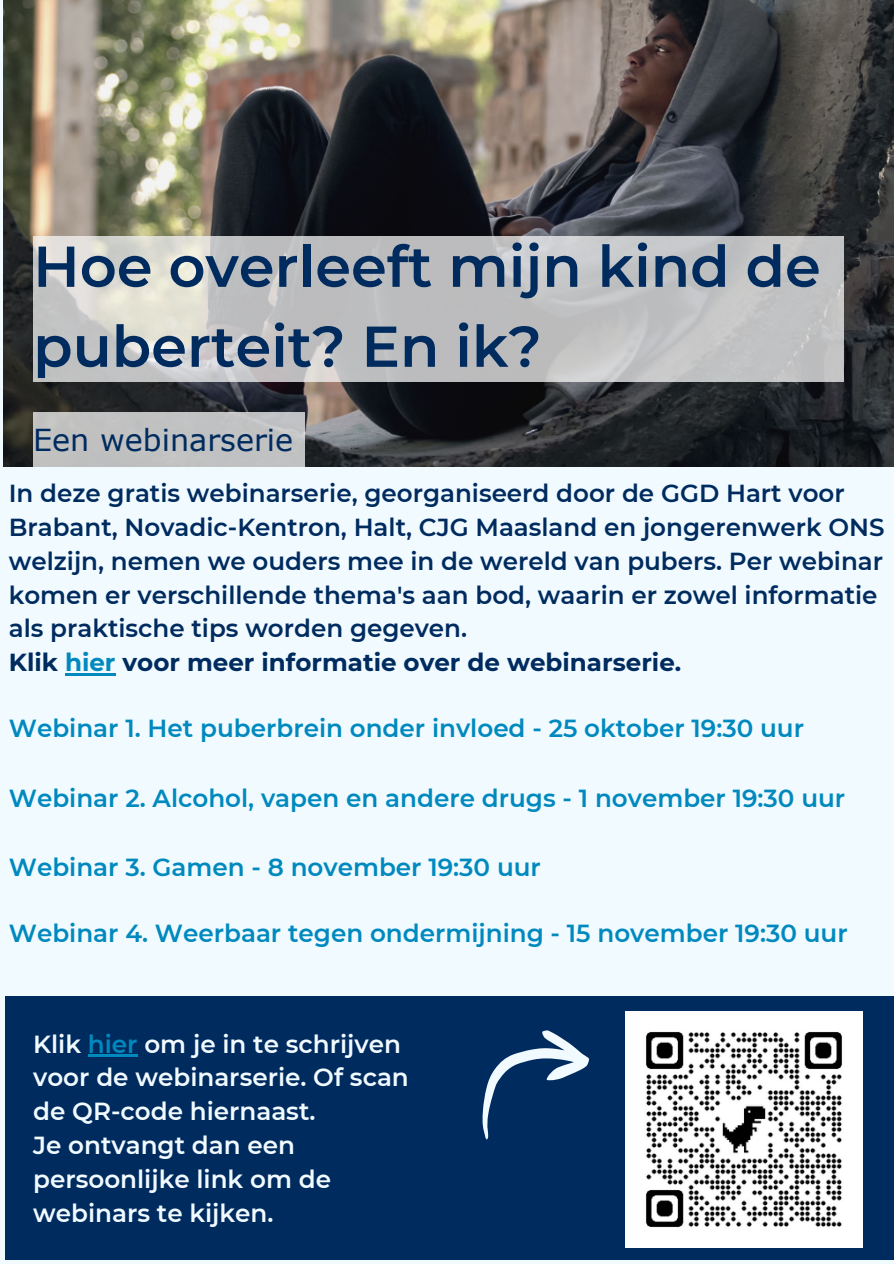
<style>
.page{position:relative;width:894px;height:1264px;background:#fff}
.page>*{position:absolute;margin:0;border:0;box-sizing:border-box;transform-origin:0 0}
.t1{font:600 57.45px/79.9px "Montserrat";color:#002b5f}
.t2{font:30.3px "Verdana";color:#002b5f}
.t3{font:600 24.6px/33.8px "Montserrat";color:#002b5f}
.t4{font:600 24.6px "Montserrat";color:#0089be}
.t5{font:600 24.6px/33.8px "Montserrat";color:#f0faff}
.t6{font:700 24.6px "Montserrat";color:#002b5f}
.s1{color:#0089be}
</style>
<div class="page">
<div style="left:0;top:0;width:893px;height:1263px;background:#f0faff"></div>
<img style="left:3px;top:0;width:890px;height:466px">
<svg style="left:33px;top:236px;width:810px;height:145px;background:#c5c5c5"></svg>
<div style="left:33px;top:412px;width:272px;height:55px;background:#c1c1c2"></div>
<div style="left:5px;top:995px;width:888px;height:264px;background:#002b5f"></div>
<svg style="left:482px;top:1030px;width:107px;height:109px"></svg>
<img style="left:625px;top:1011px;width:236px;height:236px">
<hr style="left:65px;top:673px;width:50px;height:2px;background:#0089be">
<hr style="left:88px;top:1054px;width:49px;height:3px;background:#0089be">
<p class="t1" style="left:33px;top:226px;width:788px">Hoe overleeft mijn kind de puberteit? En ik?</p>
<p class="t2" style="left:33px;top:421px;width:261px">Een webinarserie</p>
<p class="t3" style="left:9px;top:476px;width:877px">In deze gratis webinarserie, georganiseerd door de GGD Hart voor Brabant, Novadic-Kentron, Halt, CJG Maasland en jongerenwerk ONS welzijn, nemen we ouders mee in de wereld van pubers. Per webinar komen er verschillende thema's aan bod, waarin er zowel informatie als praktische tips worden gegeven.</p>
<p class="t6" style="left:9px;top:647px;width:673px">Klik <span class="s1">hier</span> voor meer informatie over de webinarserie.</p>
<p class="t4" style="left:9px;top:713px;width:796px">Webinar 1. Het puberbrein onder invloed - 25 oktober 19:30 uur</p>
<p class="t4" style="left:9px;top:783px;width:837px">Webinar 2. Alcohol, vapen en andere drugs - 1 november 19:30 uur</p>
<p class="t4" style="left:9px;top:852px;width:533px">Webinar 3. Gamen - 8 november 19:30 uur</p>
<p class="t4" style="left:9px;top:918px;width:840px">Webinar 4. Weerbaar tegen ondermijning - 15 november 19:30 uur</p>
<p class="t5" style="left:33px;top:1026px;width:377px">Klik <span class="s1">hier</span> om je in te schrijven voor de webinarserie. Of scan de QR-code hiernaast.</p>
<p class="t5" style="left:33px;top:1128px;width:299px">Je ontvangt dan een persoonlijke link om de webinars te kijken.</p>
</div>
